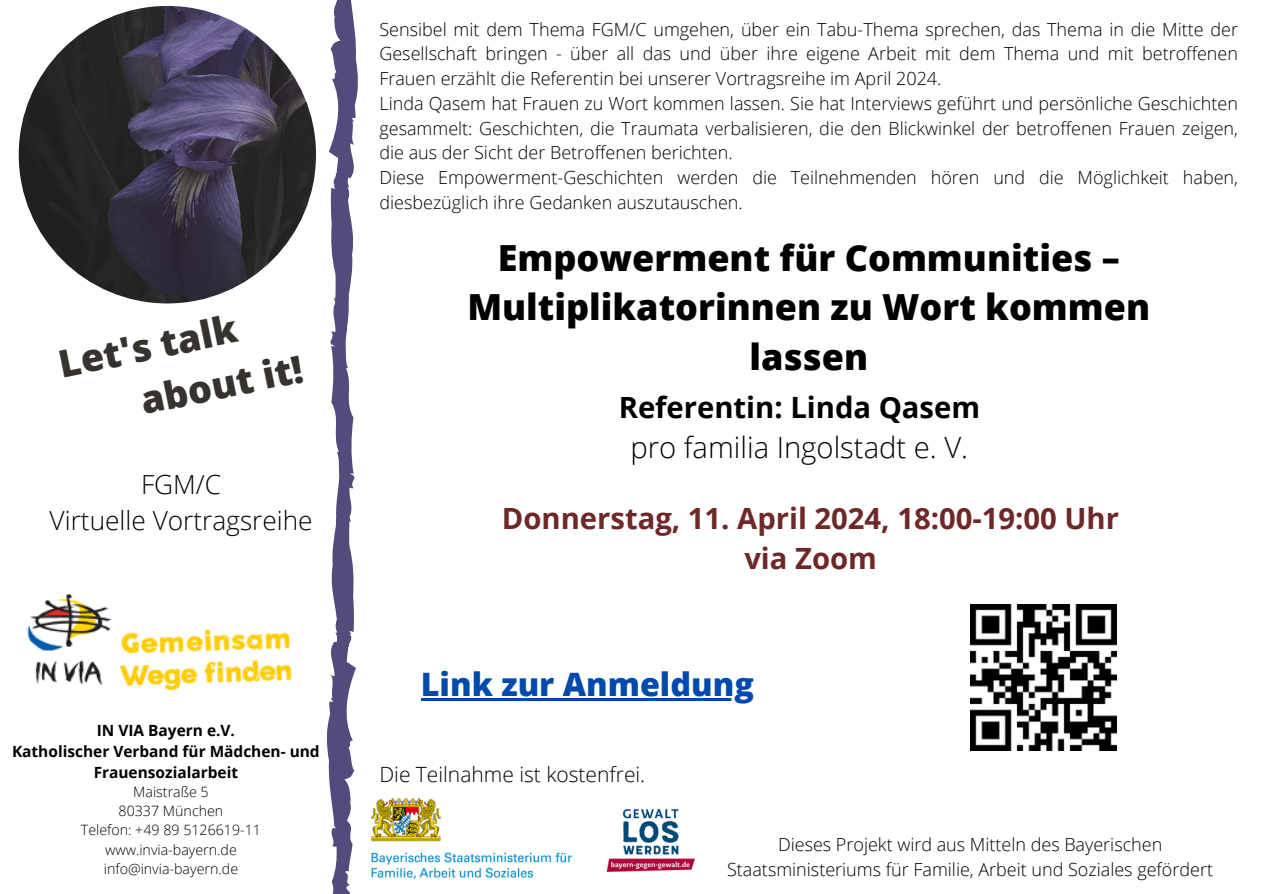
<style>
.page{position:relative;width:1263px;height:894px;background:#fff}
.page>*{position:absolute;margin:0;border:0;box-sizing:border-box;transform-origin:0 0}
.t1{font:800 37.65px/51.4px "Open Sans";color:#36332f}
.t2{font:800 36px/49.5px "Open Sans";color:#000;text-align:center}
.t3{font:800 32.25px "Open Sans";color:#004aad}
.t4{font:300 29.25px/40.5px "Open Sans";color:#000;text-align:center}
.t5{font:700 29.25px/40.5px "Open Sans";color:#702727;text-align:center}
.t6{font:300 26.25px/36px "Open Sans";color:#000;text-align:center}
.t7{font:300 21px "Open Sans";color:#000}
.t8{font:300 18px/24.8px "Open Sans";color:#000}
.t9{font:700 15.45px/21px "Open Sans";color:#000;text-align:center}
.t10{font:300 14.25px "Open Sans";color:#000}
.s1{font-weight:700}
</style>
<div class="page">
<svg style="left:315px;top:0;width:41px;height:893px"></svg>
<img style="left:19px;top:6px;width:297px;height:297px;border-radius:50%">
<img style="left:27px;top:581px;width:289px;height:121px">
<img style="left:370px;top:797px;width:203px;height:81px">
<img style="left:606px;top:808px;width:89px;height:64px">
<img style="left:970px;top:604px;width:147px;height:146px">
<hr style="left:421px;top:698px;width:333px;height:2px;background:#004aad">
<h4 class="t1" style="left:126px;top:323px;width:166px;text-indent:-73px;rotate:-11deg">Let's talk about it!</h4>
<p class="t6" style="left:50px;top:465px;width:265px">FGM/C<br>Virtuelle Vortragsreihe</p>
<p class="t9" style="left:97px;top:719px;width:140px">IN VIA Bayern e.V.</p>
<h2 class="t9" style="left:12px;top:739px;width:309px">Katholischer Verband für Mädchen- und<br>Frauensozialarbeit</h2>
<p class="t10" style="left:133px;top:781px;width:77px">Maistraße 5</p>
<p class="t10" style="left:119px;top:800px;width:106px">80337 München</p>
<h5 class="t10" style="left:81px;top:820px;width:182px">Telefon: +49 89 5126619-11</h5>
<p class="t10" style="left:105px;top:839px;width:133px">www.invia-bayern.de</p>
<p class="t10" style="left:104px;top:858px;width:136px">info@invia-bayern.de</p>
<h3 class="t8" style="left:379px;top:16px;width:860px">Sensibel mit dem Thema FGM/C umgehen, über ein Tabu-Thema sprechen, das Thema in die Mitte der Gesellschaft bringen - über all das und über ihre eigene Arbeit mit dem Thema und mit betroffenen Frauen erzählt die Referentin bei unserer Vortragsreihe im April 2024.<br>Linda Qasem hat Frauen zu Wort kommen lassen. Sie hat Interviews geführt und persönliche Geschichten gesammelt: Geschichten, die Traumata verbalisieren, die den Blickwinkel der betroffenen Frauen zeigen, die aus der Sicht der Betroffenen berichten.<br>Diese Empowerment-Geschichten werden die Teilnehmenden hören und die Möglichkeit haben, diesbezüglich ihre Gedanken auszutauschen.</h3>
<p class="t2" style="left:467px;top:232px;width:684px">Empowerment für Communities –<br>Multiplikatorinnen zu Wort kommen lassen</p>
<p class="t4" style="left:619px;top:386px;width:363px"><span class="s1">Referentin: Linda Qasem </span>pro familia Ingolstadt e. V.</p>
<p class="t5" style="left:502px;top:497px;width:619px">Donnerstag, 11. April 2024, 18:00-19:00 Uhr via Zoom</p>
<h2 class="t3" style="left:421px;top:661px;width:334px">Link zur Anmeldung</h2>
<p class="t7" style="left:379px;top:759px;width:267px">Die Teilnahme ist kostenfrei.</p>
<h6 class="t8" style="left:727px;top:831px;width:487px;text-align:center">Dieses Projekt wird aus Mitteln des Bayerischen<br>Staatsministeriums für Familie, Arbeit und Soziales gefördert</h6>
</div>
